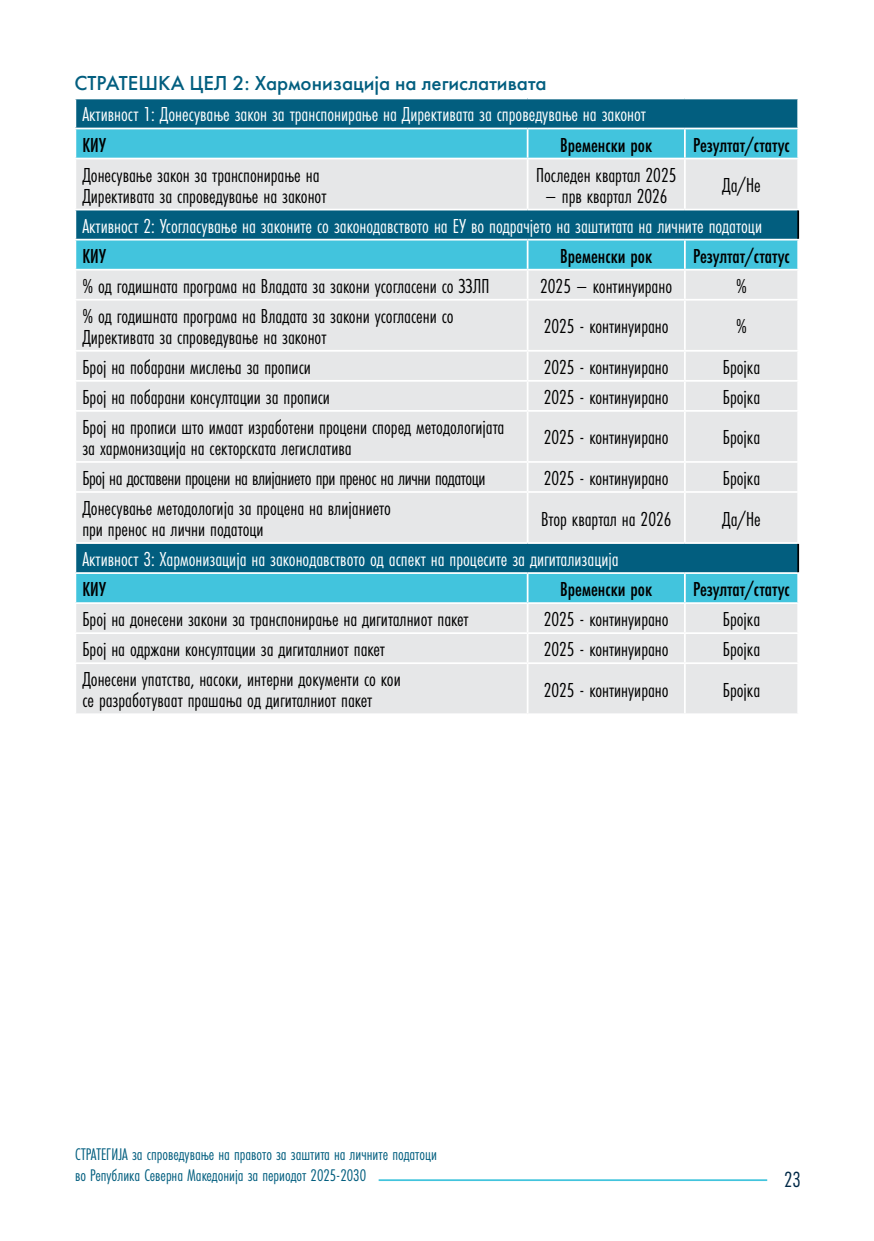
<style>
.page{position:relative;width:874px;height:1241px;background:#fff}
.page>*{position:absolute;margin:0;border:0;box-sizing:border-box;transform-origin:0 0}
.t1{font:22.75px "Futura PT Cond";color:#002947}
.t2{font:21px/21px "Futura PT Cond";color:#000}
.t3{font:21px "Futura PT Cond";color:#fff}
.t4{font:500 21px "Futura PT Cond";color:#000}
.t5{font:21px "Futura PT Cond";letter-spacing:-.02em;color:#000}
.t6{font:500 21px "Futura PT";color:#025e7f}
.t7{font:17.5px/21px "Futura PT Cond";color:#025e7f}
</style>
<div class="page">
<hr style="left:378px;top:1178px;width:388px;height:2px;background:#42c4dd">
<div style="left:75px;top:98px;width:722px;height:30px;background:#025e7f"></div>
<svg style="left:76px;top:129px;width:720px;height:29px;background:#46c5dd"></svg>
<div style="left:76px;top:159px;width:720px;height:50px;background:#e6e7e8"></div>
<svg style="left:76px;top:210px;width:720px;height:59px;background:#2793b0"></svg>
<svg style="left:76px;top:270px;width:720px;height:443px;background:#ccdbe0"></svg>
<hr style="left:74px;top:239px;width:453px;height:1px;background:#fff">
<hr style="left:74px;top:572px;width:453px;height:2px;background:#fff">
<hr style="left:74px;top:602px;width:453px;height:2px;background:#fff">
<hr style="left:527px;top:602px;width:157px;height:2px;background:#fff">
<hr style="left:684px;top:602px;width:114px;height:2px;background:#fff">
<hr style="left:74px;top:98px;width:453px;height:1px;background:#fff">
<hr style="left:74px;top:99px;width:2px;height:29px;background:#fff">
<hr style="left:527px;top:98px;width:157px;height:1px;background:#fff">
<hr style="left:684px;top:98px;width:114px;height:1px;background:#fff">
<hr style="left:796px;top:99px;width:2px;height:29px;background:#fff">
<hr style="left:526px;top:129px;width:2px;height:29px;background:#fff">
<hr style="left:526px;top:159px;width:2px;height:50px;background:#fff">
<hr style="left:527px;top:239px;width:157px;height:1px;background:#fff">
<hr style="left:526px;top:240px;width:2px;height:29px;background:#fff">
<hr style="left:527px;top:572px;width:157px;height:2px;background:#fff">
<hr style="left:526px;top:574px;width:2px;height:28px;background:#fff">
<hr style="left:683px;top:129px;width:2px;height:29px;background:#fff">
<hr style="left:683px;top:159px;width:2px;height:50px;background:#fff">
<hr style="left:684px;top:239px;width:114px;height:1px;background:#fff">
<hr style="left:683px;top:240px;width:2px;height:29px;background:#fff">
<hr style="left:684px;top:572px;width:114px;height:2px;background:#fff">
<hr style="left:683px;top:574px;width:2px;height:28px;background:#fff">
<hr style="left:796px;top:210px;width:2px;height:29px;background:#000">
<hr style="left:526px;top:270px;width:2px;height:29px;background:#fff">
<hr style="left:683px;top:270px;width:2px;height:29px;background:#fff">
<hr style="left:74px;top:299px;width:453px;height:1px;background:#fff">
<hr style="left:527px;top:299px;width:157px;height:1px;background:#fff">
<hr style="left:526px;top:300px;width:2px;height:50px;background:#fff">
<hr style="left:684px;top:299px;width:114px;height:1px;background:#fff">
<hr style="left:683px;top:300px;width:2px;height:50px;background:#fff">
<hr style="left:74px;top:350px;width:453px;height:1px;background:#fff">
<hr style="left:527px;top:350px;width:157px;height:1px;background:#fff">
<hr style="left:526px;top:351px;width:2px;height:29px;background:#fff">
<hr style="left:684px;top:350px;width:114px;height:1px;background:#fff">
<hr style="left:683px;top:351px;width:2px;height:29px;background:#fff">
<hr style="left:74px;top:380px;width:453px;height:1px;background:#fff">
<hr style="left:527px;top:380px;width:157px;height:1px;background:#fff">
<hr style="left:526px;top:381px;width:2px;height:29px;background:#fff">
<hr style="left:684px;top:380px;width:114px;height:1px;background:#fff">
<hr style="left:683px;top:381px;width:2px;height:29px;background:#fff">
<hr style="left:74px;top:410px;width:453px;height:1px;background:#fff">
<hr style="left:527px;top:410px;width:157px;height:1px;background:#fff">
<hr style="left:526px;top:411px;width:2px;height:50px;background:#fff">
<hr style="left:526px;top:462px;width:2px;height:29px;background:#fff">
<hr style="left:526px;top:493px;width:2px;height:49px;background:#fff">
<hr style="left:684px;top:410px;width:114px;height:1px;background:#fff">
<hr style="left:683px;top:411px;width:2px;height:50px;background:#fff">
<hr style="left:683px;top:462px;width:2px;height:29px;background:#fff">
<hr style="left:683px;top:493px;width:2px;height:49px;background:#fff">
<hr style="left:74px;top:461px;width:453px;height:1px;background:#fff">
<hr style="left:527px;top:461px;width:157px;height:1px;background:#fff">
<hr style="left:684px;top:461px;width:114px;height:1px;background:#fff">
<hr style="left:74px;top:491px;width:453px;height:2px;background:#fff">
<hr style="left:527px;top:491px;width:157px;height:2px;background:#fff">
<hr style="left:684px;top:491px;width:114px;height:2px;background:#fff">
<hr style="left:74px;top:542px;width:453px;height:2px;background:#fff">
<hr style="left:527px;top:542px;width:157px;height:2px;background:#fff">
<hr style="left:684px;top:542px;width:114px;height:2px;background:#fff">
<hr style="left:796px;top:544px;width:2px;height:28px;background:#000">
<hr style="left:526px;top:604px;width:2px;height:28px;background:#fff">
<hr style="left:683px;top:604px;width:2px;height:28px;background:#fff">
<hr style="left:74px;top:632px;width:453px;height:2px;background:#fff">
<hr style="left:527px;top:632px;width:157px;height:2px;background:#fff">
<hr style="left:526px;top:634px;width:2px;height:28px;background:#fff">
<hr style="left:684px;top:632px;width:114px;height:2px;background:#fff">
<hr style="left:683px;top:634px;width:2px;height:28px;background:#fff">
<hr style="left:74px;top:662px;width:453px;height:2px;background:#fff">
<hr style="left:527px;top:662px;width:157px;height:2px;background:#fff">
<hr style="left:526px;top:664px;width:2px;height:49px;background:#fff">
<hr style="left:684px;top:662px;width:114px;height:2px;background:#fff">
<hr style="left:683px;top:664px;width:2px;height:49px;background:#fff">
<p class="t6" style="left:74px;top:71px;width:473px">СТРАТЕШКА ЦЕЛ 2: Хармонизација на легислативата</p>
<p class="t3" style="left:82px;top:102px;width:565px">Активност 1: Донесување закон за транспонирање на Директивата за спроведување на законот</p>
<p class="t4" style="left:82px;top:132px;width:25px">КИУ</p>
<p class="t4" style="left:560px;top:132px;width:93px">Временски рок</p>
<p class="t4" style="left:692px;top:132px;width:98px">Резултат/статус</p>
<p class="t2" style="left:82px;top:164px;width:245px">Донесување закон за транспонирање на<br>Директивата за спроведување на законот</p>
<p class="t2" style="left:536px;top:164px;width:142px">Последен квартал 2025</p>
<p class="t2" style="left:721px;top:175px;width:40px">Да/Не</p>
<p class="t3" style="left:82px;top:213px;width:681px">Активност 2: Усогласување на законите со законодавството на ЕУ во подрачјето на заштитата на личните податоци</p>
<p class="t4" style="left:82px;top:243px;width:25px">КИУ</p>
<p class="t4" style="left:560px;top:243px;width:93px">Временски рок</p>
<p class="t4" style="left:692px;top:243px;width:98px">Резултат/статус</p>
<p class="t2" style="left:82px;top:275px;width:408px">% од годишната програма на Владата за закони усогласени со ЗЗЛП</p>
<p class="t2" style="left:540px;top:275px;width:133px">2025 – континуирано</p>
<p class="t2" style="left:735px;top:275px;width:12px">%</p>
<p class="t2" style="left:82px;top:305px;width:372px">% од годишната програма на Владата за закони усогласени со<br>Директивата за спроведување на законот</p>
<p class="t2" style="left:543px;top:316px;width:126px">2025 - континуирано</p>
<p class="t2" style="left:735px;top:316px;width:12px">%</p>
<p class="t2" style="left:82px;top:356px;width:230px">Број на побарани мислења за прописи</p>
<p class="t2" style="left:543px;top:356px;width:126px">2025 - континуирано</p>
<p class="t2" style="left:722px;top:356px;width:39px">Бројка</p>
<p class="t2" style="left:82px;top:386px;width:249px">Број на побарани консултации за прописи</p>
<p class="t2" style="left:543px;top:386px;width:126px">2025 - континуирано</p>
<p class="t2" style="left:722px;top:386px;width:39px">Бројка</p>
<p class="t2" style="left:82px;top:416px;width:423px">Број на прописи што имаат изработени процени според методологијата за хармонизација на секторската легислатива</p>
<p class="t2" style="left:543px;top:427px;width:126px">2025 - континуирано</p>
<p class="t2" style="left:722px;top:427px;width:39px">Бројка</p>
<p class="t5" style="left:82px;top:466px;width:404px">Број на доставени процени на влијанието при пренос на лични податоци</p>
<p class="t2" style="left:543px;top:467px;width:126px">2025 - континуирано</p>
<p class="t2" style="left:722px;top:467px;width:39px">Бројка</p>
<p class="t2" style="left:82px;top:497px;width:310px">Донесување методологија за процена на влијанието при пренос на лични податоци</p>
<p class="t2" style="left:541px;top:508px;width:132px">Втор квартал на 2026</p>
<p class="t2" style="left:721px;top:508px;width:40px">Да/Не</p>
<p class="t3" style="left:82px;top:547px;width:537px">Активност 3: Хармонизација на законодавството од аспект на процесите за дигитализација</p>
<p class="t4" style="left:82px;top:576px;width:25px">КИУ</p>
<p class="t4" style="left:560px;top:576px;width:93px">Временски рок</p>
<p class="t4" style="left:692px;top:576px;width:98px">Резултат/статус</p>
<p class="t2" style="left:82px;top:608px;width:387px">Број на донесени закони за транспонирање на дигиталниот пакет</p>
<p class="t2" style="left:543px;top:608px;width:126px">2025 - континуирано</p>
<p class="t2" style="left:722px;top:608px;width:39px">Бројка</p>
<p class="t2" style="left:82px;top:638px;width:304px">Број на одржани консултации за дигиталниот пакет</p>
<p class="t2" style="left:543px;top:638px;width:126px">2025 - континуирано</p>
<p class="t2" style="left:722px;top:638px;width:39px">Бројка</p>
<p class="t2" style="left:82px;top:668px;width:320px">Донесени упатства, насоки, интерни документи со кои се разработуваат прашања од дигиталниот пакет</p>
<p class="t2" style="left:543px;top:679px;width:126px">2025 - континуирано</p>
<p class="t2" style="left:722px;top:679px;width:39px">Бројка</p>
<p class="t2" style="left:544px;top:185px;width:124px">– прв квартал 2026</p>
<p class="t7" style="left:75px;top:1143px;width:363px">СТРАТЕГИЈА за спроведување на правото за заштита на личните податоци во Република Северна Македонија за периодот 2025-2030</p>
<p class="t1" style="left:783px;top:1166px;width:18px">23</p>
</div>
